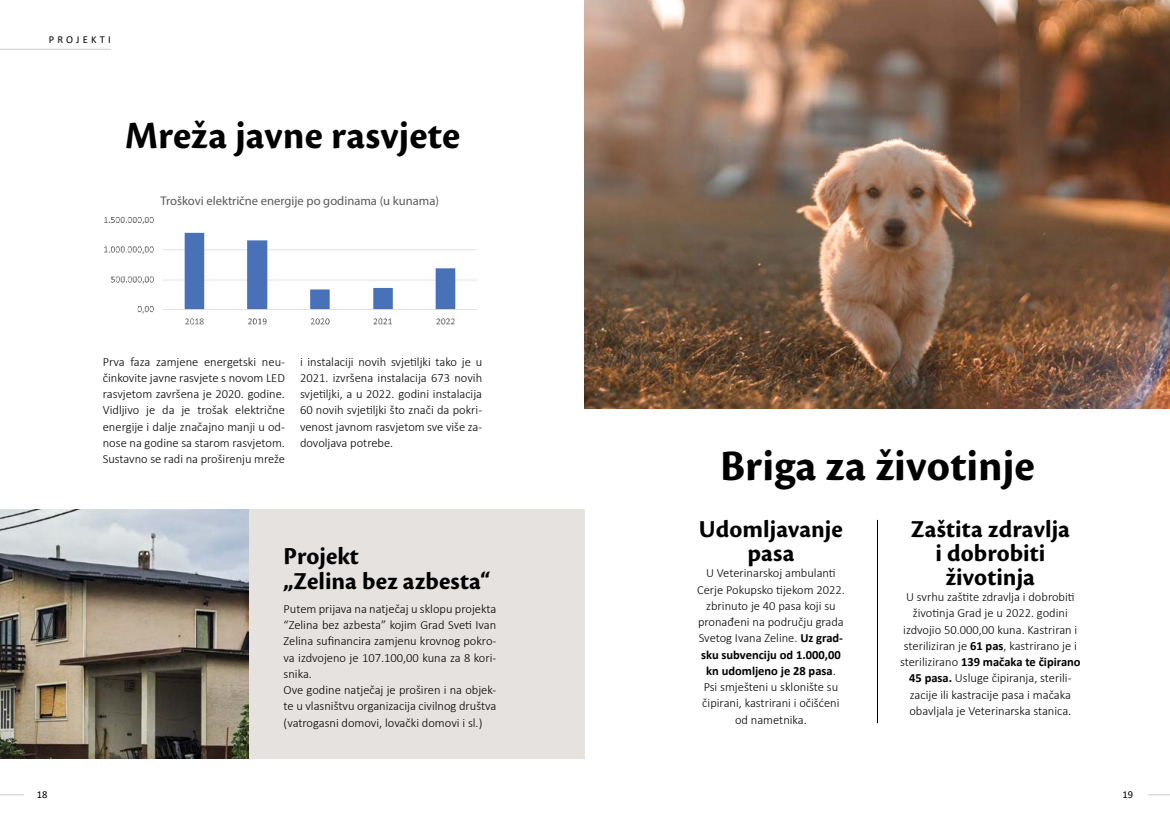
<style>
.page{position:relative;width:1170px;height:833px;background:#fff}
.page>*{position:absolute;margin:0;border:0;box-sizing:border-box;transform-origin:0 0}
.t1{font:700 45.25px "Cronos Pro";color:#000}
.t2{font:700 40.25px "Cronos Pro";color:#000}
.t3{font:700 25.25px/23.8px "Cronos Pro";letter-spacing:.005em;color:#000;text-align:center}
.t4{font:12.62px "Myriad Pro";color:#595a5a}
.t5{font:300 12.5px/16.2px "Calibri";color:#000;text-align:justify}
.t6{font:10.5px "Calibri";letter-spacing:.3em;color:#000}
.s1{font-weight:700}
</style>
<div class="page">
<img style="left:585px;top:0;width:584px;height:409px">
<svg style="left:1148px;top:794px;width:21px;height:1px"></svg>
<svg style="left:0;top:794px;width:24px;height:1px"></svg>
<div style="left:0;top:509px;width:585px;height:249px;background:#e6e2e0"></div>
<hr style="left:0;top:49px;width:111px;height:1px;background:#d1d3d4">
<img style="left:104px;top:217px;width:373px;height:108px">
<hr style="left:877px;top:520px;width:1px;height:203px;background:#000">
<img style="left:0;top:509px;width:248px;height:249px">
<p class="t6" style="left:49px;top:32px;width:63px">PROJEKTI</p>
<h2 class="t2" style="left:125px;top:113px;width:337px">Mreža javne rasvjete</h2>
<p class="t4" style="left:160px;top:193px;width:280px">Troškovi električne energije po godinama (u kunama)</p>
<p class="t5" style="left:103px;top:353px;width:184px">Prva faza zamjene energetski neu&shy;činkovite javne rasvjete s novom LED rasvjetom završena je 2020. godine.<br>Vidljivo je da je trošak električne energije i dalje značajno manji u od&shy;nose na godine sa starom rasvjetom.<br>Sustavno se radi na proširenju mreže</p>
<p class="t5" style="left:300px;top:353px;width:184px">i instalaciji novih svjetiljki tako je u 2021. izvršena instalacija 673 novih svjetiljki, a u 2022. godini instalacija 60 novih svjetiljki što znači da pokri&shy;venost javnom rasvjetom sve više za&shy;dovoljava potrebe.</p>
<h3 class="t3" style="left:283px;top:544px;width:209px;line-height:25px;text-align:left">Projekt<br>„Zelina bez azbesta“</h3>
<p class="t5" style="left:283px;top:600px;width:214px;text-align:left">Putem prijava na natječaj u sklopu projekta “Zelina bez azbesta” kojim Grad Sveti Ivan Zelina sufinancira zamjenu krovnog pokro&shy;va izdvojeno je 107.100,00 kuna za 8 kori&shy;snika.<br>Ove godine natječaj je proširen i na objek&shy;te u vlasništvu organizacija civilnog društva (vatrogasni domovi, lovački domovi i sl.)</p>
<h1 class="t1" style="left:720px;top:440px;width:316px">Briga za životinje</h1>
<h3 class="t3" style="left:910px;top:518px;width:161px">Zaštita zdravlja i dobrobiti životinja</h3>
<p class="t5" style="left:900px;top:588px;width:182px;text-align:center">U svrhu zaštite zdravlja i dobrobiti životinja Grad je u 2022. godini izdvojio 50.000,00 kuna. Kastriran i steriliziran je <span class="s1">61 pas</span>, kastrirano je i sterilizirano <span class="s1">139 mačaka te čipirano 45 pasa.</span> Usluge čipiranja, sterili&shy;zacije ili kastracije pasa i mačaka obavljala je Veterinarska stanica.</p>
<h3 class="t3" style="left:699px;top:518px;width:145px">Udomljavanje pasa</h3>
<p class="t5" style="left:697px;top:565px;width:149px;text-align:center">U Veterinarskoj ambulanti<br>Cerje Pokupsko tijekom 2022. zbrinuto je 40 pasa koji su pronađeni na području grada<br>Svetog Ivana Zeline. <span class="s1">Uz grad&shy;sku subvenciju od 1.000,00 kn udomljeno je 28 pasa</span>.<br>Psi smješteni u sklonište su čipirani, kastrirani i očišćeni od nametnika.</p>
<p class="t6" style="left:37px;top:787px;width:12px">18</p>
<p class="t6" style="left:1122px;top:787px;width:12px">19</p>
</div>
